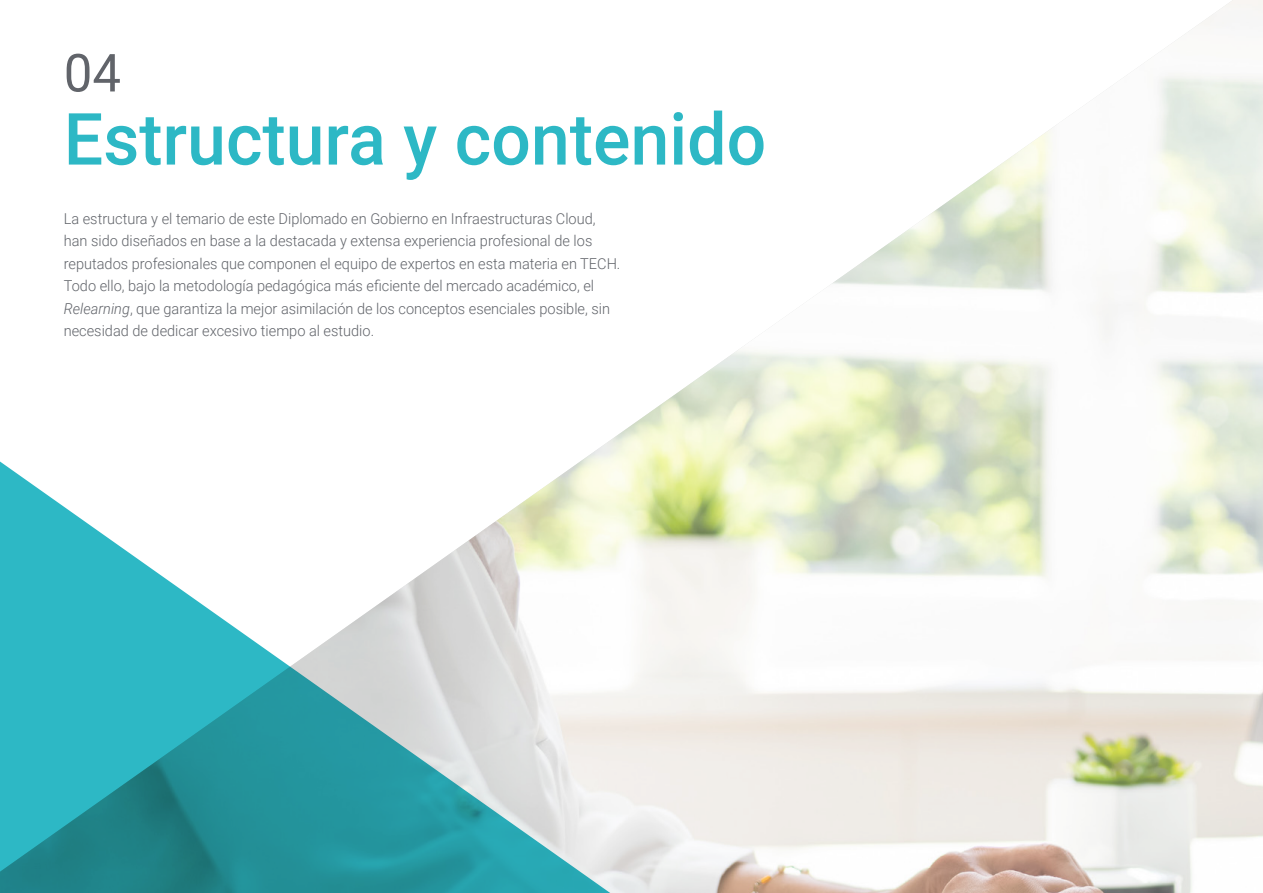
<style>
.page{position:relative;width:1263px;height:893px;background:#fff}
.page>*{position:absolute;margin:0;border:0;box-sizing:border-box;transform-origin:0 0}
.t1{font:500 72px "Roboto";color:#2db8c5}
.t2{font:52.5px "Roboto";color:#61646a}
.t3{font:300 15px/22.5px "Roboto";color:#61646a}
.s1{font-style:italic}
</style>
<div class="page">
<img style="left:602px;top:0;width:661px;height:893px">
<svg style="left:0;top:446px;width:640px;height:447px"></svg>
<h2 class="t2" style="left:64px;top:36px;width:59px">04</h2>
<h1 class="t1" style="left:64px;top:89px;width:704px">Estructura y contenido</h1>
<p class="t3" style="left:64px;top:207px;width:558px">La estructura y el temario de este Diplomado en Gobierno en Infraestructuras Cloud, han sido diseñados en base a la destacada y extensa experiencia profesional de los reputados profesionales que componen el equipo de expertos en esta materia en TECH.<br>Todo ello, bajo la metodología pedagógica más eficiente del mercado académico, el <span class="s1">Relearning</span>, que garantiza la mejor asimilación de los conceptos esenciales posible, sin necesidad de dedicar excesivo tiempo al estudio.</p>
</div>
